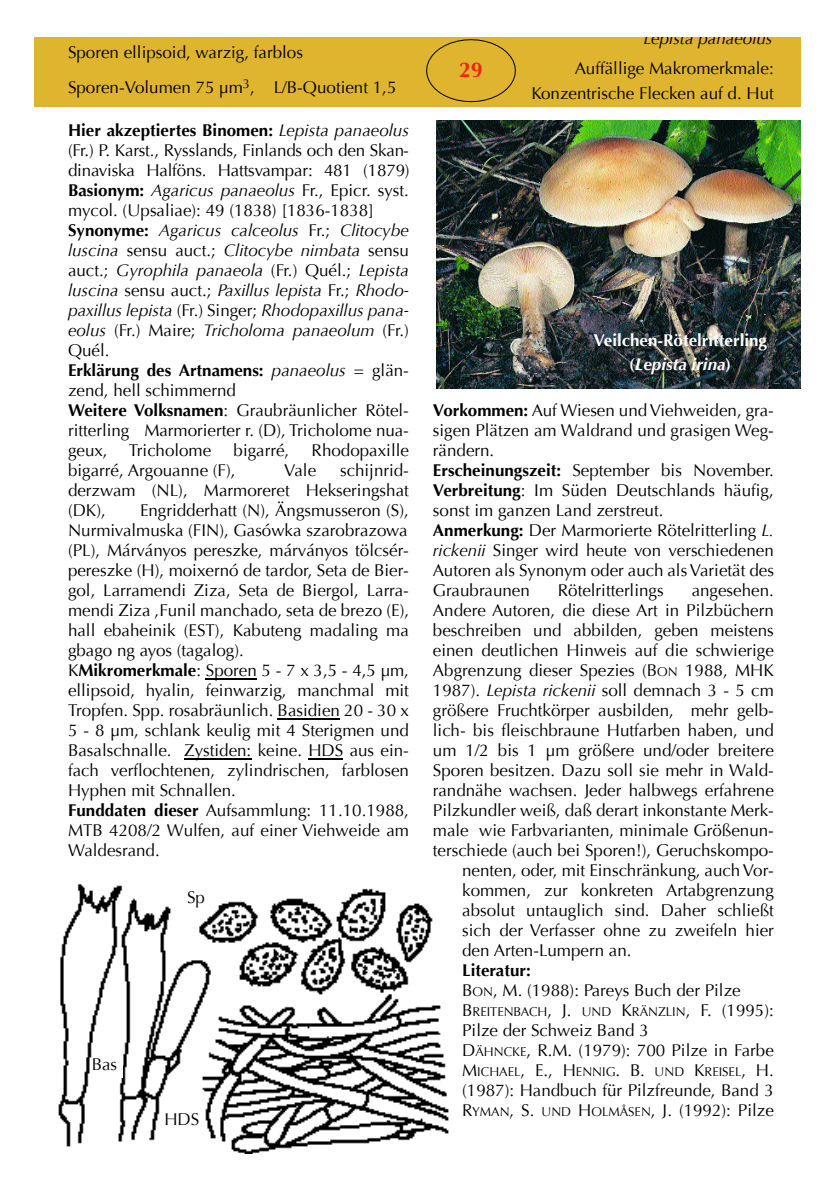
<style>
.page{position:relative;width:840px;height:1190px;background:#fff}
.page>*{position:absolute;margin:0;border:0;box-sizing:border-box;transform-origin:0 0}
.t1{font:700 21.4px "Optima";color:#ee2417}
.t2{font:17px/20px "Optima";color:#000}
.t3{font:700 17px/24.2px "Optima";color:#fff;text-align:center}
.t4{font:italic 17px "Optima";color:#000}
.t5{font:12.8px "Optima";color:#000}
.s1{font-weight:700}
.s2{font-style:italic}
.s3{font-size:12.8px}
.s4{font-size:17px}
</style>
<div class="page">
<div style="left:34px;top:38px;width:766px;height:68px;background:#dfb52f"></div>
<svg style="left:426px;top:39px;width:90px;height:64px"></svg>
<hr style="left:206px;top:678px;width:51px;height:2px;background:#000">
<hr style="left:278px;top:718px;width:62px;height:2px;background:#000">
<hr style="left:184px;top:758px;width:67px;height:2px;background:#000">
<hr style="left:308px;top:758px;width:35px;height:2px;background:#000">
<img style="left:58px;top:884px;width:391px;height:270px">
<div style="left:92px;top:1054px;width:31px;height:24px;background:#fff"></div>
<div style="left:187px;top:887px;width:23px;height:24px;background:#fff"></div>
<img style="left:437px;top:121px;width:363px;height:268px">
<p class="t2" style="left:68px;top:43px;width:236px">Sporen ellipsoid, warzig, farblos</p>
<p class="t2" style="left:68px;top:77px;width:330px">Sporen-Volumen 75 µm<sup>3</sup>, L/B-Quotient 1,5</p>
<p class="t2" style="left:68px;top:121px;width:343px"><span class="s1">Hier akzeptiertes Binomen:</span> <span class="s2">Lepista panaeolus </span>(Fr.) P. Karst., Rysslands, Finlands och den Skan&shy;dinaviska Halföns. Hattsvampar: 481 (1879)<br><span class="s1">Basionym:</span> <span class="s2">Agaricus panaeolus</span> Fr., Epicr. syst. mycol. (Upsaliae): 49 (1838) [1836-1838] <span class="s1">Synonyme:</span> <span class="s2">Agaricus calceolus</span> Fr.; <span class="s2">Clitocybe luscina</span> sensu auct.; <span class="s2">Clitocybe nimbata</span> sensu auct.; <span class="s2">Gyrophila panaeola</span> (Fr.) Quél.; <span class="s2">Lepista luscina</span> sensu auct.; <span class="s2">Paxillus lepista</span> Fr.; <span class="s2">Rhodo&shy;paxillus lepista</span> (Fr.) Singer; <span class="s2">Rhodopaxillus pana&shy;eolus</span> (Fr.) Maire; <span class="s2">Tricholoma panaeolum</span> (Fr.)<br>Quél.<br><span class="s1">Erklärung des Artnamens:</span> <span class="s2">panaeolus</span> = glän&shy;zend, hell schimmernd<br><span class="s1">Weitere Volksnamen</span>: Graubräunlicher Rötel&shy;ritterling Marmorierter r. (D), Tricholome nua&shy;geux, Tricholome</p>
<p class="t2" style="left:234px;top:441px;width:57px">bigarré,</p>
<p class="t2" style="left:312px;top:441px;width:99px">Rhodopaxille</p>
<p class="t2" style="left:68px;top:461px;width:342px;text-align:justify;text-indent:272px">schijnrid&shy;derzwam (NL), Marmoreret Hekseringshat (DK),</p>
<p class="t2" style="left:68px;top:461px;width:169px">bigarré, Argouanne (F),</p>
<p class="t2" style="left:284px;top:461px;width:34px">Vale</p>
<p class="t2" style="left:68px;top:501px;width:343px;text-indent:72px">Engridderhatt (N), Ängsmusseron (S), Nurmivalmuska (FIN), Gasówka szarobrazowa (PL), Márványos pereszke, márványos tölcsér&shy;pereszke (H), moixernó de tardor, Seta de Bier&shy;gol, Larramendi Ziza, Seta de Biergol, Larra&shy;mendi Ziza ,Funil manchado, seta de brezo (E), hall ebaheinik (EST), Kabuteng madaling ma gbago ng ayos (tagalog).<br>K<span class="s1">Mikromerkmale</span>: Sporen 5 - 7 x 3,5 - 4,5 µm, ellipsoid, hyalin, feinwarzig, manchmal mit Tropfen. Spp. rosabräunlich. Basidien 20 - 30 x 5 - 8 µm, schlank keulig mit 4 Sterigmen und Basalschnalle. Zystiden: keine. HDS aus ein&shy;fach verflochtenen, zylindrischen, farblosen Hyphen mit Schnallen.<br><span class="s1">Funddaten dieser</span> Aufsammlung: 11.10.1988, MTB 4208/2 Wulfen, auf einer Viehweide am Waldesrand.</p>
<p class="t2" style="left:187px;top:888px;width:19px">Sp</p>
<p class="t2" style="left:92px;top:1054px;width:27px">Bas</p>
<p class="t2" style="left:164px;top:1110px;width:36px">HDS</p>
<p class="t1" style="left:459px;top:58px;width:25px">29</p>
<p class="t4" style="left:643px;top:28px;width:131px">Lepista panaeolus</p>
<p class="t2" style="left:531px;top:57px;width:244px;line-height:24.2px;text-align:right">Auffällige Makromerkmale:<br>Konzentrische Flecken auf d. Hut</p>
<p class="t3" style="left:594px;top:328px;width:175px">Veilchen-Rötelritterling (<span class="s2">Lepista irina</span>)</p>
<p class="t2" style="left:433px;top:401px;width:343px"><span class="s1">Vorkommen:</span> Auf Wiesen und Viehweiden, gra&shy;sigen Plätzen am Waldrand und grasigen Weg&shy;rändern.<br><span class="s1">Erscheinungszeit:</span> September bis November.<br><span class="s1">Verbreitung</span>: Im Süden Deutschlands häufig, sonst im ganzen Land zerstreut.<br><span class="s1">Anmerkung:</span> Der Marmorierte Rötelritterling <span class="s2">L. rickenii</span> Singer wird heute von verschiedenen Autoren als Synonym oder auch als Varietät des Graubraunen</p>
<p class="t2" style="left:558px;top:581px;width:107px">Rötelritterlings</p>
<p class="t2" style="left:692px;top:581px;width:84px">angesehen.</p>
<p class="t2" style="left:433px;top:601px;width:342px">Andere Autoren, die diese Art in Pilzbüchern</p>
<p class="t2" style="left:433px;top:621px;width:342px">beschreiben und abbilden, geben meistens</p>
<p class="t2" style="left:433px;top:641px;width:342px">einen deutlichen Hinweis auf die schwierige</p>
<p class="t2" style="left:433px;top:661px;width:342px">Abgrenzung dieser Spezies (B<span class="s3">ON</span> 1988, MHK</p>
<p class="t2" style="left:433px;top:681px;width:342px">1987). <span class="s2">Lepista rickenii</span> soll demnach 3 - 5 cm</p>
<p class="t2" style="left:433px;top:701px;width:342px">größere Fruchtkörper ausbilden, mehr gelb-</p>
<p class="t2" style="left:433px;top:721px;width:342px">lich- bis fleischbraune Hutfarben haben, und</p>
<p class="t2" style="left:433px;top:741px;width:342px">um 1/2 bis 1 µm größere und/oder breitere</p>
<p class="t2" style="left:433px;top:761px;width:342px">Sporen besitzen. Dazu soll sie mehr in Wald-</p>
<p class="t2" style="left:433px;top:781px;width:342px">randnähe wachsen. Jeder halbwegs erfahrene</p>
<p class="t2" style="left:433px;top:801px;width:342px">Pilzkundler weiß, daß derart inkonstante Merk-</p>
<p class="t2" style="left:433px;top:821px;width:342px">male wie Farbvarianten, minimale Größenun-</p>
<p class="t2" style="left:433px;top:841px;width:342px">terschiede (auch bei Sporen!), Geruchskompo-</p>
<p class="t2" style="left:462px;top:861px;width:313px">nenten, oder, mit Einschränkung, auch Vor-</p>
<p class="t2" style="left:462px;top:881px;width:313px">kommen, zur konkreten Artabgrenzung</p>
<p class="t2" style="left:462px;top:901px;width:313px">absolut untauglich sind. Daher schließt</p>
<p class="t2" style="left:462px;top:921px;width:313px">sich der Verfasser ohne zu zweifeln hier</p>
<p class="t2" style="left:462px;top:941px;width:171px">den Arten-Lumpern an.</p>
<p class="t2" style="left:462px;top:961px;width:280px"><span class="s1">Literatur:<br></span>B<span class="s3">ON</span>, M. (1988): Pareys Buch der Pilze</p>
<p class="t5" style="left:462px;top:1005px;width:313px"><span class="s4">B</span>REITENBACH<span class="s4">, J.</span> UND <span class="s4">K</span>RÄNZLIN<span class="s4">, F. (1995):</span></p>
<p class="t2" style="left:462px;top:1021px;width:313px">Pilze der Schweiz Band 3<br>D<span class="s3">ÄHNCKE</span>, R.M. (1979): 700 Pilze in Farbe</p>
<p class="t5" style="left:462px;top:1065px;width:313px"><span class="s4">M</span>ICHAEL<span class="s4">, E., H</span>ENNIG<span class="s4">. B.</span> UND <span class="s4">K</span>REISEL<span class="s4">, H.</span></p>
<p class="t2" style="left:462px;top:1081px;width:313px">(1987): Handbuch für Pilzfreunde, Band 3<br>R<span class="s3">YMAN</span>, S. <span class="s3">UND</span> H<span class="s3">OLMÅSEN</span>, J. (1992): Pilze</p>
</div>
